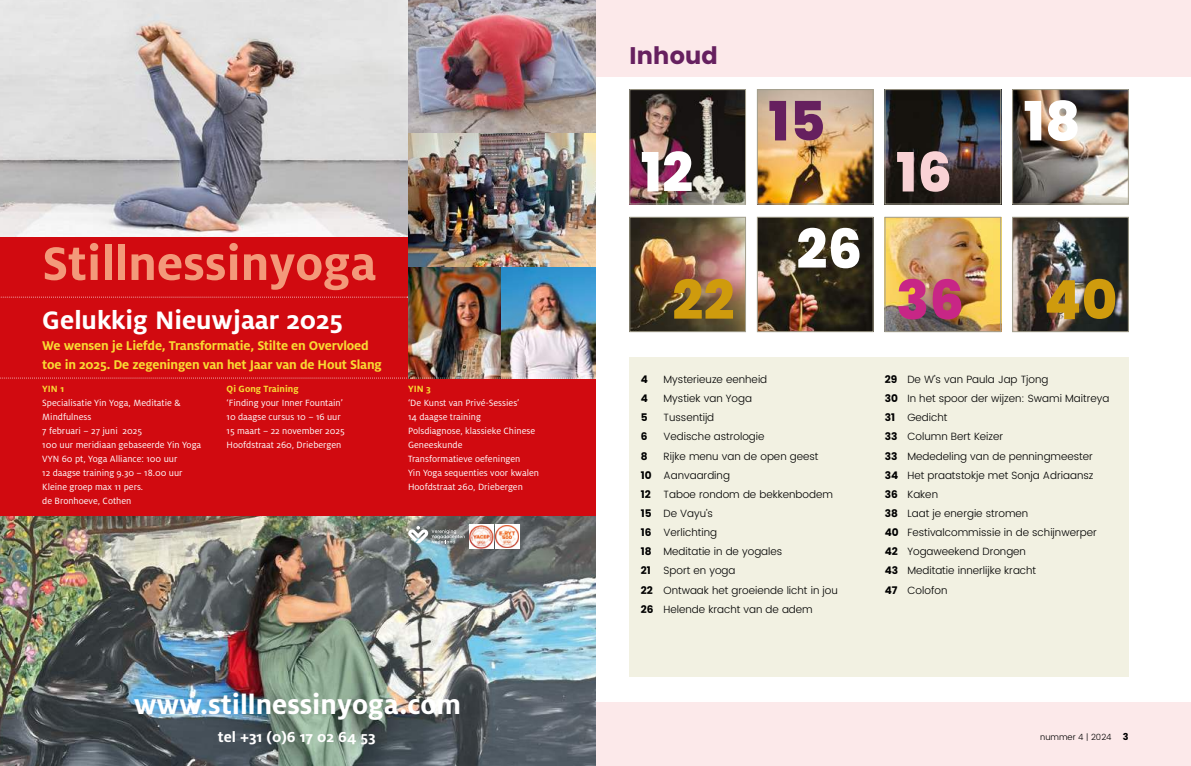
<style>
.page{position:relative;width:1191px;height:766px;background:#fff}
.page>*{position:absolute;margin:0;border:0;box-sizing:border-box;transform-origin:0 0}
.t1{font:800 54px "Poppins";color:#fff}
.t2{font:800 54px "Poppins";color:#cf9b0d}
.t3{font:800 54px "Poppins";color:#66205f}
.t4{font:800 54px "Poppins";color:#f9d2d5}
.t5{font:800 54px "Poppins";color:#c82686}
.t6{font:700 52px "Milo OT";color:#f3997a}
.t7{font:700 30px "Milo OT";color:#fff}
.t8{font:700 28px "Milo OT";color:#fff}
.t9{font:700 24px "Poppins";letter-spacing:.01em;color:#66205f}
.t10{font:700 16px "Milo OT";color:#fff}
.t11{font:700 14px/19px "Milo OT";letter-spacing:-.015em;color:#f8da33}
.t12{font:300 10.5px/19.1px "Poppins";color:#000}
.t13{font:700 10.5px "Poppins";color:#000}
.t14{font:10px/14px "Milo OT";color:#fff}
.t15{font:700 10px "Milo OT";color:#f8da33}
.t16{font:300 8.5px "Poppins";color:#000}
.s1{font-weight:700}
.s2{font-weight:700;font-size:9.5px}
</style>
<div class="page">
<div style="left:595px;top:0;width:596px;height:77px;background:#fce9ea"></div>
<div style="left:595px;top:702px;width:596px;height:63px;background:#fce9ea"></div>
<div style="left:629px;top:357px;width:499px;height:319px;background:#f2f1e2"></div>
<img style="left:631px;top:91px;width:113px;height:111px">
<div style="left:629px;top:89px;width:117px;height:115px;border:1px solid #a39f8d"></div>
<img style="left:631px;top:219px;width:113px;height:111px">
<div style="left:629px;top:217px;width:117px;height:115px;border:1px solid #a39f8d"></div>
<img style="left:759px;top:91px;width:112px;height:111px">
<div style="left:757px;top:89px;width:116px;height:115px;border:1px solid #a39f8d"></div>
<img style="left:759px;top:219px;width:112px;height:111px">
<div style="left:757px;top:217px;width:116px;height:115px;border:1px solid #a39f8d"></div>
<img style="left:886px;top:91px;width:113px;height:111px">
<div style="left:884px;top:89px;width:117px;height:115px;border:1px solid #a39f8d"></div>
<img style="left:886px;top:219px;width:113px;height:111px">
<div style="left:884px;top:217px;width:117px;height:115px;border:1px solid #a39f8d"></div>
<img style="left:1014px;top:91px;width:112px;height:111px">
<div style="left:1012px;top:89px;width:116px;height:115px;border:1px solid #a39f8d"></div>
<img style="left:1014px;top:219px;width:112px;height:111px">
<div style="left:1012px;top:217px;width:116px;height:115px;border:1px solid #a39f8d"></div>
<div style="left:0;top:236px;width:595px;height:310px;background:#d10a10"></div>
<svg style="left:1px;top:296px;width:407px;height:1px"></svg>
<img style="left:408px;top:0;width:187px;height:377px">
<svg style="left:0;top:377px;width:595px;height:1px"></svg>
<img style="left:0;top:516px;width:595px;height:249px">
<svg style="left:495px;top:524px;width:24px;height:24px"></svg>
<img style="left:496px;top:525px;width:22px;height:22px">
<img style="left:469px;top:524px;width:24px;height:24px">
<svg style="left:408px;top:526px;width:57px;height:17px"></svg>
<img style="left:0;top:0;width:408px;height:237px">
<h2 class="t6" style="left:42px;top:243px;width:336px">Stillnessinyoga</h2>
<h3 class="t8" style="left:42px;top:309px;width:302px">Gelukkig Nieuwjaar 2025</h3>
<h3 class="t11" style="left:42px;top:337px;width:341px">We wensen je Liefde, Transformatie, Stilte en Overvloed toe in 2025. De zegeningen van het Jaar van de Hout Slang</h3>
<p class="t15" style="left:42px;top:385px;width:23px">YIN 1</p>
<p class="t14" style="left:42px;top:396px;width:160px">Specialisatie Yin Yoga, Meditatie &amp;<br>Mindfulness<br>7 februari – 27 juni 2025<br>100 uur meridiaan gebaseerde Yin Yoga<br>VYN 60 pt, Yoga Alliance: 100 uur<br>12 daagse training 9.30 – 18.00 uur<br>Kleine groep max 11 pers.<br>de Bronhoeve, Cothen</p>
<p class="t15" style="left:227px;top:385px;width:73px">Qi Gong Training</p>
<p class="t14" style="left:227px;top:396px;width:120px">‘Finding your Inner Fountain’<br>10 daagse cursus 10 – 16 uur<br>15 maart – 22 november 2025<br>Hoofdstraat 260, Driebergen</p>
<p class="t15" style="left:408px;top:385px;width:24px">YIN 3</p>
<p class="t14" style="left:408px;top:396px;width:132px">‘De Kunst van Privé-Sessies’<br>14 daagse training<br>Polsdiagnose, klassieke Chinese<br>Geneeskunde<br>Transformatieve oefeningen<br>Yin Yoga sequenties voor kwalen<br>Hoofdstraat 260, Driebergen</p>
<h3 class="t7" style="left:134px;top:692px;width:329px">www.stillnessinyoga.com</h3>
<h3 class="t10" style="left:218px;top:730px;width:159px">tel +31 (0)6 17 02 64 53</h3>
<h3 class="t9" style="left:629px;top:41px;width:90px">Inhoud</h3>
<h1 class="t1" style="left:641px;top:141px;width:54px">12</h1>
<h1 class="t2" style="left:672px;top:269px;width:63px">22</h1>
<h1 class="t3" style="left:768px;top:90px;width:58px">15</h1>
<h1 class="t1" style="left:796px;top:218px;width:67px">26</h1>
<p class="t13" style="left:641px;top:374px;width:9px">4</p>
<p class="t12" style="left:663px;top:369px;width:105px">Mysterieuze eenheid</p>
<p class="t13" style="left:641px;top:393px;width:9px">4</p>
<p class="t12" style="left:663px;top:388px;width:90px">Mystiek van Yoga</p>
<p class="t13" style="left:641px;top:412px;width:8px">5</p>
<p class="t12" style="left:663px;top:408px;width:52px">Tussentijd</p>
<p class="t13" style="left:641px;top:431px;width:8px">6</p>
<p class="t12" style="left:663px;top:427px;width:102px">Vedische astrologie</p>
<p class="t13" style="left:641px;top:450px;width:8px">8</p>
<p class="t12" style="left:641px;top:446px;width:198px;text-indent:23px">Rijke menu van de open geest<br><span class="s1">10</span> Aanvaarding<br><span class="s1">12</span> Taboe rondom de bekkenbodem<br><span class="s1">15</span> De Vayu’s<br><span class="s1">16</span> Verlichting<br><span class="s1">18</span> Meditatie in de yogales<br><span class="s1">21</span> Sport en yoga<br><span class="s1">22</span> Ontwaak het groeiende licht in jou<br><span class="s1">26</span> Helende kracht van de adem</p>
<h1 class="t4" style="left:896px;top:141px;width:57px">16</h1>
<h1 class="t5" style="left:896px;top:269px;width:69px">36</h1>
<h1 class="t1" style="left:1023px;top:90px;width:58px">18</h1>
<h1 class="t2" style="left:1044px;top:269px;width:75px">40</h1>
<p class="t12" style="left:884px;top:369px;width:226px"><span class="s1">29</span> De W’s van Paula Jap Tjong<br><span class="s1">30</span> In het spoor der wijzen: Swami Maitreya<br><span class="s1">31</span> Gedicht<br><span class="s1">33</span> Column Bert Keizer<br><span class="s1">33</span> Mededeling van de penningmeester<br><span class="s1">34</span> Het praatstokje met Sonja Adriaansz<br><span class="s1">36</span> Kaken<br><span class="s1">38</span> Laat je energie stromen<br><span class="s1">40</span> Festivalcommissie in de schijnwerper<br><span class="s1">42</span> Yogaweekend Drongen<br><span class="s1">43</span> Meditatie innerlijke kracht<br><span class="s1">47</span> Colofon</p>
<p class="t16" style="left:1040px;top:731px;width:90px">nummer 4 | 2024 <span class="s2">3</span></p>
</div>
